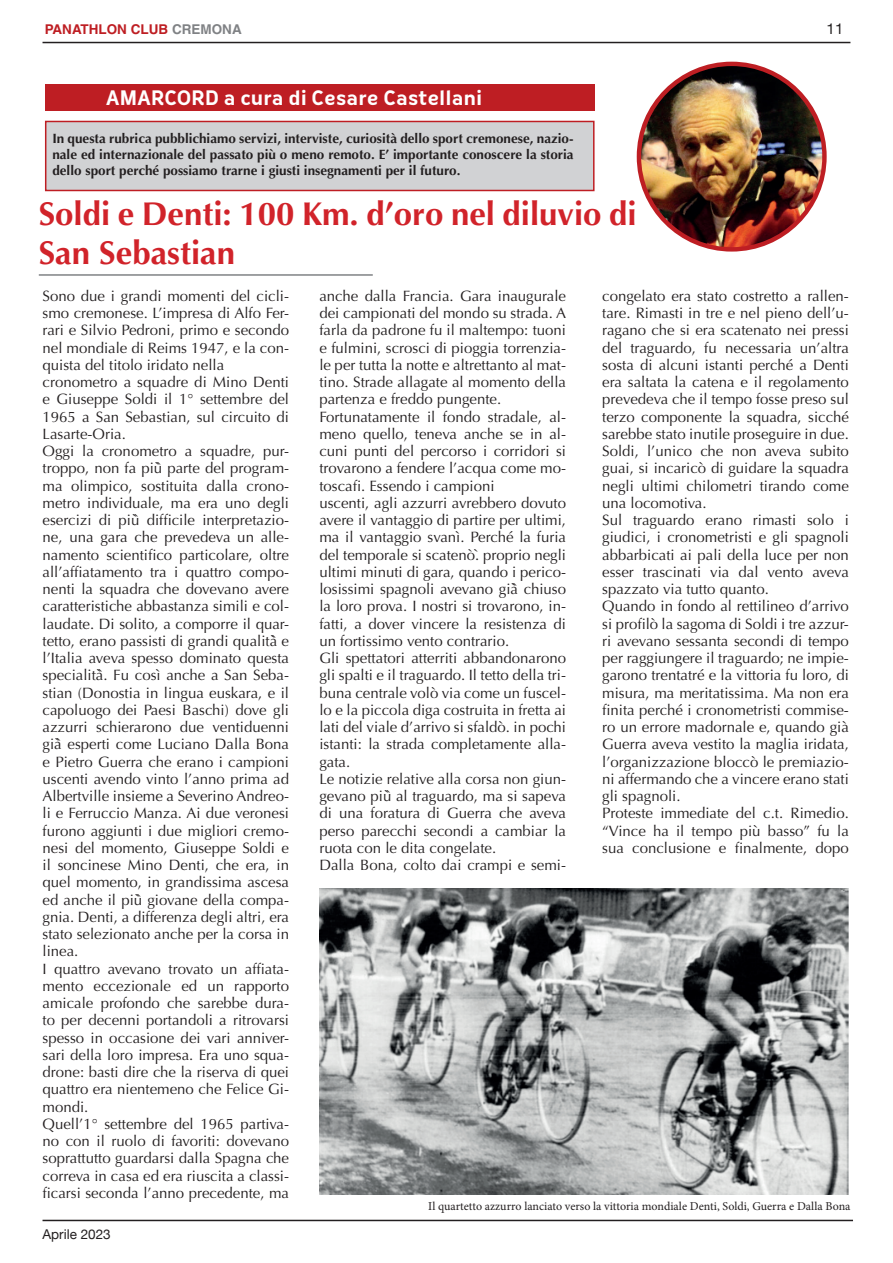
<style>
.page{position:relative;width:893px;height:1263px;background:#fff}
.page>*{position:absolute;margin:0;border:0;box-sizing:border-box;transform-origin:0 0}
.t1{font:700 33px/39.6px "Optima";color:#d1232a}
.t2{font:700 19.5px "Oceania";color:#fff}
.t3{font:15px/17.2px "Optima";color:#231f20}
.t4{font:15px "Helvetica Neue";color:#231f20}
.t5{font:700 13.5px/16.2px "Optima";color:#231f20;text-align:justify}
.t6{font:700 13.5px "Helvetica";color:#be1e23}
.t7{font:13.5px "Helvetica Neue";color:#231f20}
.t8{font:12px "Minion Pro";color:#231f20}
.s1{color:#808285}
</style>
<div class="page">
<hr style="left:43px;top:1220px;width:810px;height:1px;background:#231f20">
<div style="left:45px;top:85px;width:550px;height:26px;background:#be1e23"></div>
<div style="left:45px;top:121px;width:550px;height:70px;background:#d1d2d4;border:2px solid #be1e23"></div>
<img style="left:639px;top:64px;width:185px;height:185px;border-radius:93px">
<div style="left:637px;top:62px;width:190px;height:190px;border:4px solid #be1e23;border-radius:50%"></div>
<hr style="left:39px;top:274px;width:334px;height:2px;background:#808285">
<img style="left:319px;top:889px;width:530px;height:306px">
<hr style="left:43px;top:42px;width:807px;height:1px;background:#231f20">
<p class="t6" style="left:45px;top:21px;width:198px">PANATHLON CLUB <span class="s1">CREMONA</span></p>
<p class="t4" style="left:827px;top:18px;width:18px">11</p>
<h2 class="t2" style="left:106px;top:86px;width:378px">AMARCORD a cura di Cesare Castellani</h2>
<p class="t5" style="left:52px;top:130px;width:523px">In questa rubrica pubblichiamo servizi, interviste, curiosità dello sport cremonese, nazio&shy;nale ed internazionale del passato più o meno remoto. E’ importante conoscere la storia dello sport perché possiamo trarne i giusti insegnamenti per il futuro.</p>
<h1 class="t1" style="left:39px;top:194px;width:599px">Soldi e Denti: 100 Km. d’oro nel diluvio di<br>San Sebastian</h1>
<p class="t3" style="left:43px;top:287px;width:248px">Sono due i grandi momenti del cicli&shy;smo cremonese. L’impresa di Alfo Fer&shy;rari e Silvio Pedroni, primo e secondo nel mondiale di Reims 1947, e la con&shy;quista del titolo iridato nella cronometro a squadre di Mino Denti e Giuseppe Soldi il 1° settembre del 1965 a San Sebastian, sul circuito di Lasarte-Oria.<br>Oggi la cronometro a squadre, pur&shy;troppo, non fa più̀parte del program&shy;ma olimpico, sostituita dalla crono&shy;metro individuale, ma era uno degli esercizi di più̀ difficile interpretazio&shy;ne, una gara che prevedeva un alle&shy;namento scientifico particolare, oltre all’affiatamento tra i quattro compo&shy;nenti la squadra che dovevano avere caratteristiche abbastanza simili e col&shy;laudate. Di solito, a comporre il quar&shy;tetto, erano passisti di grandi qualità̀e l’Italia aveva spesso dominato questa specialità̀. Fu così anche a San Seba&shy;stian (Donostia in lingua euskara, e il capoluogo dei Paesi Baschi) dove gli azzurri schierarono due ventiduenni già̀ esperti come Luciano Dalla Bona e Pietro Guerra che erano i campioni uscenti avendo vinto l’anno prima ad Albertville insieme a Severino Andreo&shy;li e Ferruccio Manza. Ai due veronesi furono aggiunti i due migliori cremo&shy;nesi del momento, Giuseppe Soldi e il soncinese Mino Denti, che era, in quel momento, in grandissima ascesa ed anche il più̀giovane della compa&shy;gnia. Denti, a differenza degli altri, era stato selezionato anche per la corsa in linea.<br>I quattro avevano trovato un affiata&shy;mento eccezionale ed un rapporto amicale profondo che sarebbe dura&shy;to per decenni portandoli a ritrovarsi spesso in occasione dei vari anniver&shy;sari della loro impresa. Era uno squa&shy;drone: basti dire che la riserva di quei quattro era nientemeno che Felice Gi&shy;mondi.<br>Quell’1° settembre del 1965 partiva&shy;no con il ruolo di favoriti: dovevano soprattutto guardarsi dalla Spagna che correva in casa ed era riuscita a classi&shy;ficarsi seconda l’anno precedente, ma</p>
<p class="t3" style="left:319px;top:287px;width:248px">anche dalla Francia. Gara inaugurale dei campionati del mondo su strada. A farla da padrone fu il maltempo: tuoni e fulmini, scrosci di pioggia torrenzia&shy;le per tutta la notte e altrettanto al mat&shy;tino. Strade allagate al momento della partenza e freddo pungente.<br>Fortunatamente il fondo stradale, al&shy;meno quello, teneva anche se in al&shy;cuni punti del percorso i corridori si trovarono a fendere l’acqua come mo&shy;toscafi. Essendo i campioni<br>uscenti, agli azzurri avrebbero dovuto avere il vantaggio di partire per ultimi, ma il vantaggio svanì. Perché la furia del temporale si scatenò.̀proprio negli ultimi minuti di gara, quando i perico&shy;losissimi spagnoli avevano già̀ chiuso la loro prova. I nostri si trovarono, in&shy;fatti, a dover vincere la resistenza di un fortissimo vento contrario.<br>Gli spettatori atterriti abbandonarono gli spalti e il traguardo. Il tetto della tri&shy;buna centrale volò via come un fuscel&shy;lo e la piccola diga costruita in fretta ai lati del viale d’arrivo si sfaldò. in pochi istanti: la strada completamente alla&shy;gata.<br>Le notizie relative alla corsa non giun&shy;gevano più̀al traguardo, ma si sapeva di una foratura di Guerra che aveva perso parecchi secondi a cambiar la ruota con le dita congelate.<br>Dalla Bona, colto dai crampi e semi-</p>
<p class="t3" style="left:602px;top:287px;width:248px">congelato era stato costretto a rallen&shy;tare. Rimasti in tre e nel pieno dell’u&shy;ragano che si era scatenato nei pressi del traguardo, fu necessaria un’altra sosta di alcuni istanti perché a Denti era saltata la catena e il regolamento prevedeva che il tempo fosse preso sul terzo componente la squadra, sicché sarebbe stato inutile proseguire in due.<br>Soldi, l’unico che non aveva subito guai, si incaricò di guidare la squadra negli ultimi chilometri tirando come una locomotiva.<br>Sul traguardo erano rimasti solo i giudici, i cronometristi e gli spagnoli abbarbicati ai pali della luce per non esser trascinati via dal vento aveva spazzato via tutto quanto.<br>Quando in fondo al rettilineo d’arrivo si profilò la sagoma di Soldi i tre azzur&shy;ri avevano sessanta secondi di tempo per raggiungere il traguardo; ne impie&shy;garono trentatré e la vittoria fu loro, di misura, ma meritatissima. Ma non era finita perché i cronometristi commise&shy;ro un errore madornale e, quando già Guerra aveva vestito la maglia iridata, l’organizzazione bloccò le premiazio&shy;ni affermando che a vincere erano stati gli spagnoli.<br>Proteste immediate del c.t. Rimedio. “Vince ha il tempo più basso” fu la sua conclusione e finalmente, dopo</p>
<p class="t8" style="left:428px;top:1198px;width:424px">Il quartetto azzurro lanciato verso la vittoria mondiale Denti, Soldi, Guerra e Dalla Bona</p>
<p class="t7" style="left:43px;top:1224px;width:70px">Aprile 2023</p>
</div>
